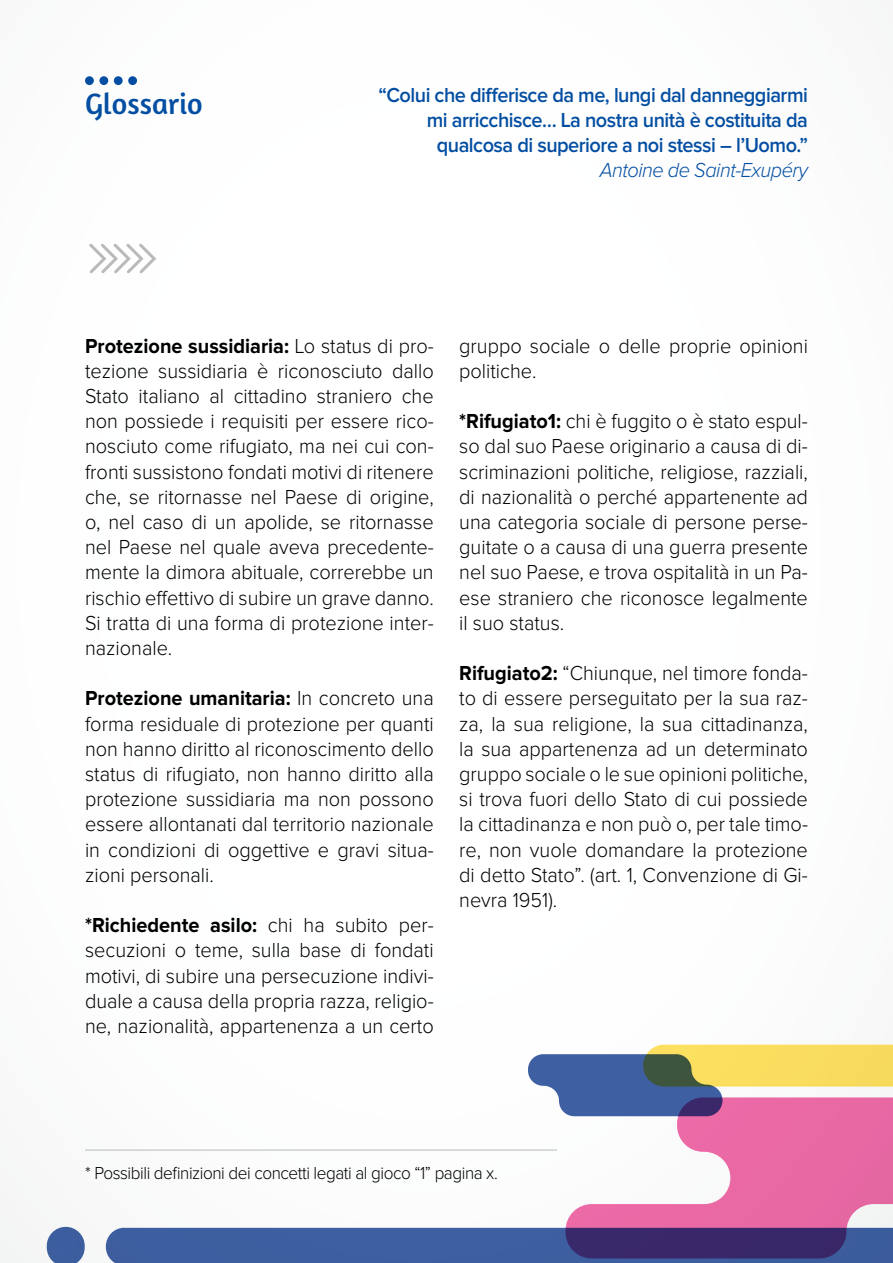
<style>
.page{position:relative;width:893px;height:1263px;background:#fff}
.page>*{position:absolute;margin:0;border:0;box-sizing:border-box;transform-origin:0 0}
.t1{font:30px "Amaranth";color:#034ea2}
.t2{font:300 21px/25.2px "Proxima Nova";color:#000;text-align:justify;scale:.95 1}
.t3{font:600 21px/25.2px "Proxima Nova";letter-spacing:-.025em;color:#034ea2;text-align:right;scale:.95 1}
.t4{font:italic 300 21px "Proxima Nova";letter-spacing:-.025em;color:#034ea2;scale:.95 1}
.t5{font:300 18px "Proxima Nova";letter-spacing:-.025em;color:#000;scale:.95 1}
.s1{font-weight:700}
</style>
<div class="page">
<svg style="left:47px;top:1227px;width:38px;height:36px"></svg>
<div style="left:106px;top:1228px;width:787px;height:35px;background:#3d5fa1"></div>
<svg style="left:566px;top:1116px;width:327px;height:142px;fill:#e969a5"></svg>
<hr style="left:85px;top:1150px;width:472px;height:1px;background:#b8babc">
<div style="left:85px;top:76px;width:9px;height:9px;background:#034ea2;border-radius:50%"></div>
<div style="left:99px;top:76px;width:9px;height:9px;background:#034ea2;border-radius:50%"></div>
<div style="left:114px;top:76px;width:9px;height:9px;background:#034ea2;border-radius:50%"></div>
<div style="left:128px;top:76px;width:9px;height:9px;background:#034ea2;border-radius:50%"></div>
<svg style="left:528px;top:1045px;width:365px;height:71px;background:#afa092"></svg>
<svg style="left:89px;top:244px;width:67px;height:29px"></svg>
<h1 class="t1" style="left:85px;top:86px;width:119px">Glossario</h1>
<p class="t3" style="left:378px;top:83px;width:454px">“Colui che differisce da me, lungi dal danneggiarmi mi arricchisce… La nostra unità è costituita da qualcosa di superiore a noi stessi – l’Uomo.”</p>
<p class="t4" style="left:600px;top:161px;width:221px">Antoine de Saint-Exupéry</p>
<p class="t2" style="left:85px;top:334px;width:369px"><span class="s1">Protezione sussidiaria:</span> Lo status di pro&shy;tezione sussidiaria è riconosciuto dallo Stato italiano al cittadino straniero che non possiede i requisiti per essere rico&shy;nosciuto come rifugiato, ma nei cui con&shy;fronti sussistono fondati motivi di ritenere che, se ritornasse nel Paese di origine, o, nel caso di un apolide, se ritornasse nel Paese nel quale aveva precedente&shy;mente la dimora abituale, correrebbe un rischio effettivo di subire un grave danno.<br>Si tratta di una forma di protezione inter&shy;nazionale.</p>
<p class="t2" style="left:85px;top:687px;width:369px"><span class="s1">Protezione umanitaria:</span> I n concreto una forma residuale di protezione per quanti non hanno diritto al riconoscimento dello status di rifugiato, non hanno diritto alla protezione sussidiaria ma non possono essere allontanati dal territorio nazionale in condizioni di oggettive e gravi situa&shy;zioni personali.</p>
<p class="t2" style="left:85px;top:913px;width:369px"><span class="s1">*Richiedente asilo:</span> chi ha subito per&shy;secuzioni o teme, sulla base di fondati motivi, di subire una persecuzione indivi&shy;duale a causa della propria razza, religio&shy;ne, nazionalità, appartenenza a un certo</p>
<p class="t2" style="left:459px;top:334px;width:369px">gruppo sociale o delle proprie opinioni politiche.</p>
<p class="t2" style="left:459px;top:409px;width:369px"><span class="s1">*Rifugiato1:</span> chi è fuggito o è stato espul&shy;so dal suo Paese originario a causa di di&shy;scriminazioni politiche, religiose, razziali, di nazionalità o perché appartenente ad una categoria sociale di persone perse&shy;guitate o a causa di una guerra presente nel suo Paese, e trova ospitalità in un Pa&shy;ese straniero che riconosce legalmente il suo status.</p>
<p class="t2" style="left:459px;top:661px;width:369px"><span class="s1">Rifugiato2:</span> “Chiunque, nel timore fonda&shy;to di essere perseguitato per la sua raz&shy;za, la sua religione, la sua cittadinanza, la sua appartenenza ad un determinato gruppo sociale o le sue opinioni politiche, si trova fuori dello Stato di cui possiede la cittadinanza e non può o, per tale timo&shy;re, non vuole domandare la protezione di detto Stato”. (art. 1, Convenzione di Gi&shy;nevra 1951).</p>
<p class="t5" style="left:85px;top:1165px;width:436px">* Possibili definizioni dei concetti legati al gioco “1” pagina x.</p>
</div>
